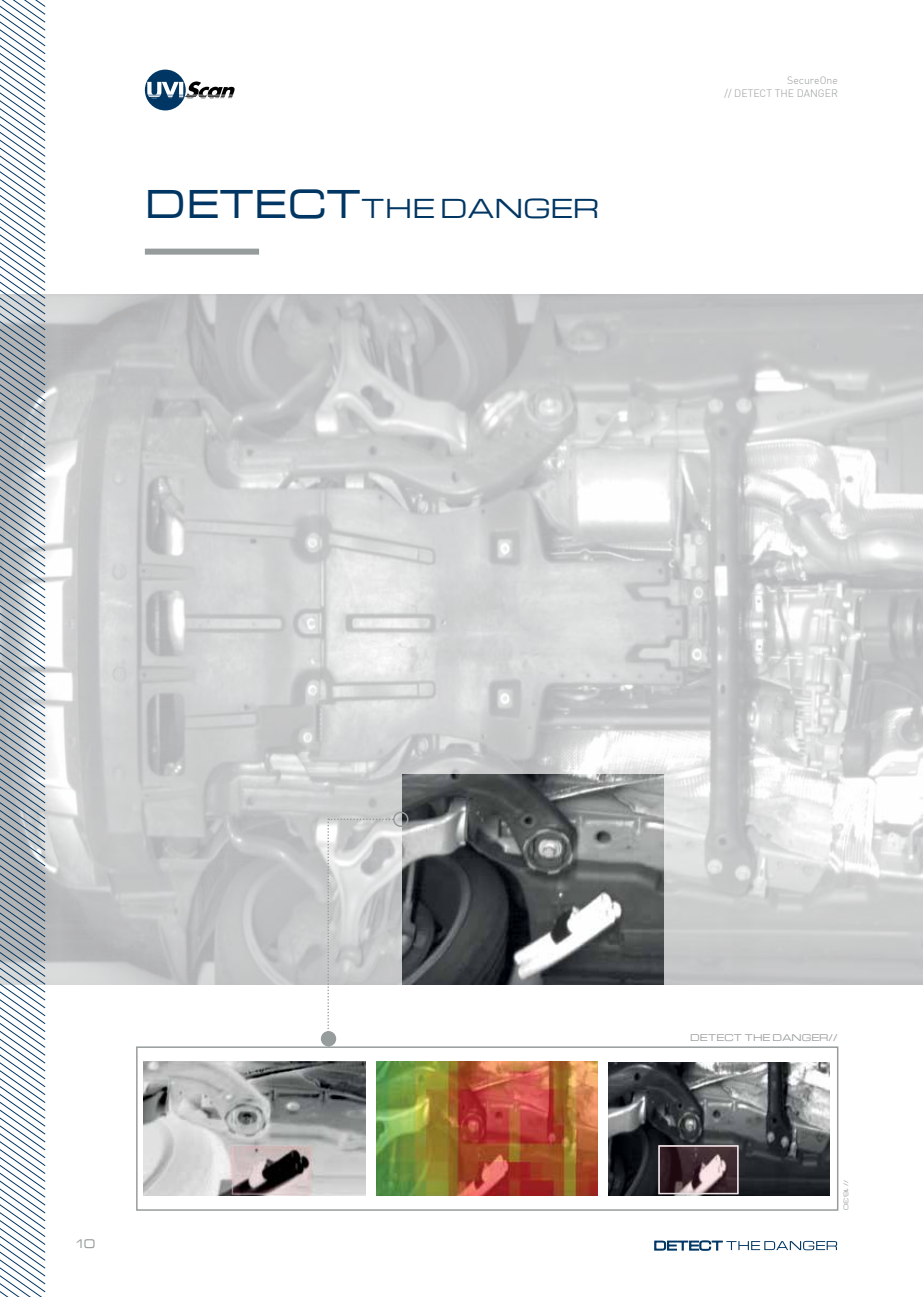
<style>
.page{position:relative;width:923px;height:1297px;background:#fff}
.page>*{position:absolute;margin:0;border:0;box-sizing:border-box;transform-origin:0 0}
.t1{font:25.5px "Michroma";color:#003663}
.t2{font:12px "Eurostile Extended";color:#969c9b}
.t3{font:300 10.5px/12.6px "DIN";color:#969c9b;text-align:right}
.t4{font:9px "Michroma";color:#969c9b}
.t5{font:6px "Michroma";color:#969c9b}
.s1{font-family:"Eurostile Extended";font-size:39px}
</style>
<div class="page">
<img style="left:46px;top:294px;width:877px;height:691px">
<img style="left:402px;top:774px;width:261px;height:211px">
<img style="left:376px;top:1062px;width:221px;height:133px">
<img style="left:144px;top:1062px;width:221px;height:133px">
<img style="left:608px;top:1062px;width:221px;height:133px">
<svg style="left:658px;top:1145px;width:80px;height:49px;background:#655156"></svg>
<div style="left:659px;top:1146px;width:78px;height:47px;border:1px solid #e6e7e8"></div>
<div style="left:393px;top:812px;width:15px;height:15px;border:2px solid #969c9b;border-radius:50%"></div>
<div style="left:321px;top:1032px;width:14px;height:14px;background:#969c9b;border-radius:50%"></div>
<div style="left:321px;top:1031px;width:15px;height:15px;border:2px solid #969c9b;border-radius:50%"></div>
<svg style="left:327px;top:819px;width:66px;height:227px"></svg>
<div style="left:136px;top:1046px;width:702px;height:165px;border:2px solid #969c9b"></div>
<svg style="left:0;top:0;width:46px;height:1297px"></svg>
<svg style="left:654px;top:1240px;width:183px;height:11px"></svg>
<div style="left:145px;top:70px;width:41px;height:40px;background:#003663;border-radius:50%"></div>
<svg style="left:147px;top:81px;width:88px;height:17px"></svg>
<div style="left:145px;top:249px;width:114px;height:6px;background:#969c9b"></div>
<h1 class="t1" style="left:145px;top:194px;width:456px"><span class="s1">DETECT</span>THE DANGER</h1>
<p class="t3" style="left:724px;top:74px;width:115px">SecureOne<br>// DETECT THE DANGER</p>
<p class="t2" style="left:75px;top:1236px;width:22px">10</p>
<p class="t4" style="left:690px;top:1033px;width:149px">DETECT THE DANGER//</p>
<p class="t5" style="left:849px;top:1180px;width:31px;rotate:90deg">// 16:30</p>
</div>
